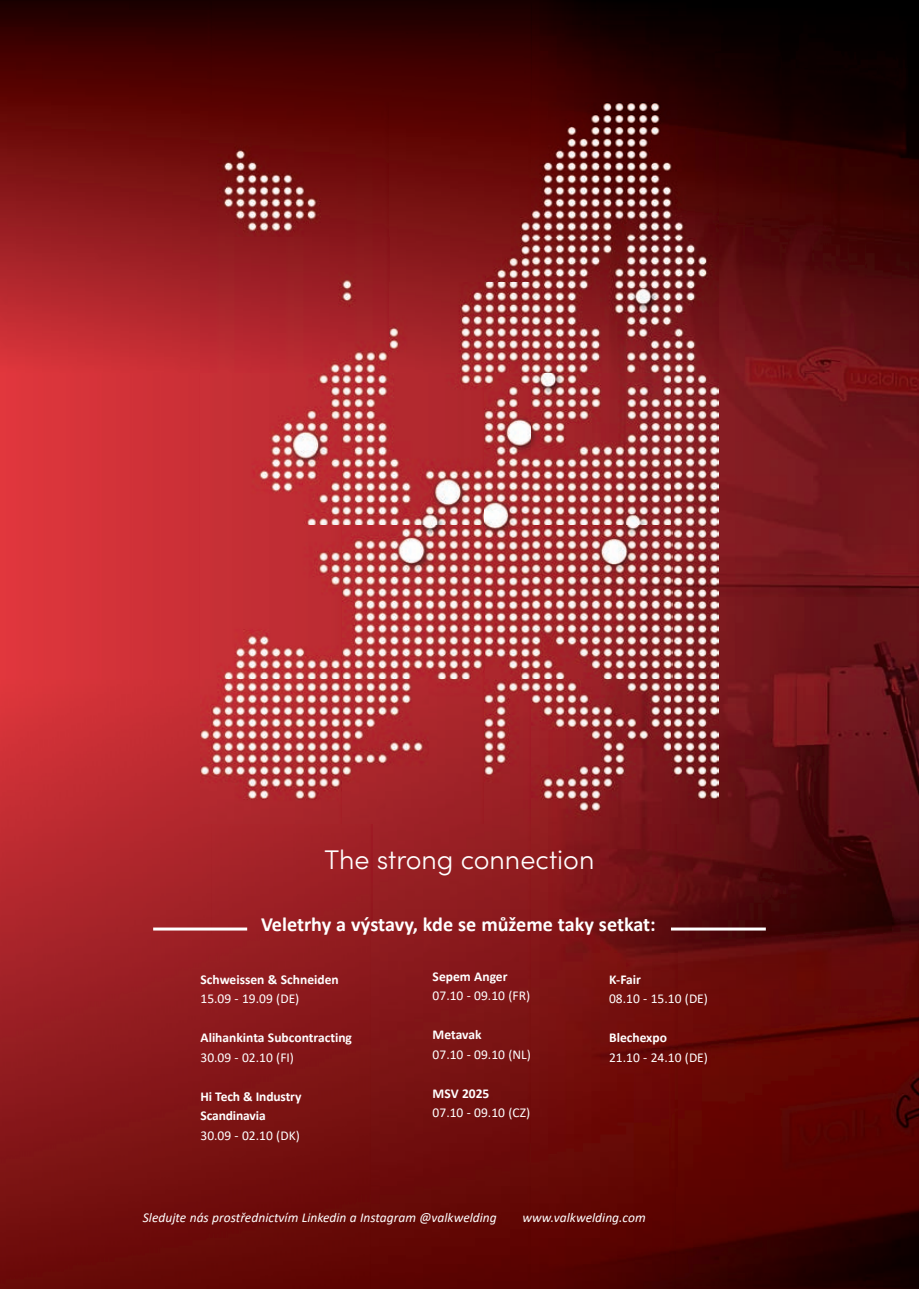
<style>
.page{position:relative;width:919px;height:1289px;background:#fff}
.page>*{position:absolute;margin:0;border:0;box-sizing:border-box;transform-origin:0 0}
.t1{font:300 27px "Sofia Pro";color:#fff}
.t2{font:700 20.1px "Calibri";color:#fff}
.t3{font:13.5px "Calibri";color:#fff}
.t4{font:700 13.5px/19.5px "Calibri";color:#fff}
.t5{font:italic 13.5px "Calibri";color:#fff}
</style>
<div class="page">
<img style="left:0;top:373px;width:718px;height:306px">
<img style="left:718px;top:107px;width:200px;height:572px">
<img style="left:0;top:0;width:212px;height:373px">
<img style="left:212px;top:0;width:319px;height:103px">
<img style="left:531px;top:0;width:387px;height:107px">
<img style="left:0;top:933px;width:372px;height:355px">
<img style="left:372px;top:823px;width:304px;height:465px">
<img style="left:0;top:679px;width:212px;height:254px">
<img style="left:212px;top:823px;width:161px;height:110px">
<img style="left:676px;top:679px;width:242px;height:609px">
<hr style="left:153px;top:927px;width:94px;height:3px;background:#fff">
<hr style="left:671px;top:927px;width:94px;height:3px;background:#fff">
<img style="left:200px;top:103px;width:518px;height:270px">
<img style="left:200px;top:679px;width:518px;height:144px">
<h1 class="t1" style="left:324px;top:840px;width:271px">The strong connection</h1>
<h2 class="t2" style="left:261px;top:910px;width:396px">Veletrhy a výstavy, kde se můžeme taky setkat:</h2>
<p class="t4" style="left:200px;top:969px;width:140px">Schweissen &amp; Schneiden</p>
<p class="t3" style="left:200px;top:989px;width:100px">15.09 - 19.09 (DE)</p>
<p class="t4" style="left:200px;top:1027px;width:153px">Alihankinta Subcontracting</p>
<p class="t3" style="left:200px;top:1047px;width:95px">30.09 - 02.10 (FI)</p>
<p class="t4" style="left:200px;top:1086px;width:102px">Hi Tech &amp; Industry<br>Scandinavia</p>
<p class="t3" style="left:200px;top:1125px;width:101px">30.09 - 02.10 (DK)</p>
<p class="t4" style="left:432px;top:966px;width:76px">Sepem Anger</p>
<p class="t3" style="left:432px;top:986px;width:99px">07.10 - 09.10 (FR)</p>
<p class="t4" style="left:432px;top:1024px;width:50px">Metavak</p>
<p class="t3" style="left:432px;top:1044px;width:100px">07.10 - 09.10 (NL)</p>
<p class="t4" style="left:432px;top:1083px;width:58px">MSV 2025</p>
<p class="t3" style="left:432px;top:1103px;width:99px">07.10 - 09.10 (CZ)</p>
<p class="t4" style="left:609px;top:969px;width:33px">K-Fair</p>
<p class="t3" style="left:609px;top:989px;width:100px">08.10 - 15.10 (DE)</p>
<p class="t4" style="left:609px;top:1027px;width:59px">Blechexpo</p>
<p class="t3" style="left:609px;top:1047px;width:100px">21.10 - 24.10 (DE)</p>
<p class="t5" style="left:143px;top:1208px;width:355px">Sledujte nás prostřednictvím Linkedin a Instagram @valkwelding</p>
<p class="t5" style="left:522px;top:1208px;width:125px">www.valkwelding.com</p>
</div>
